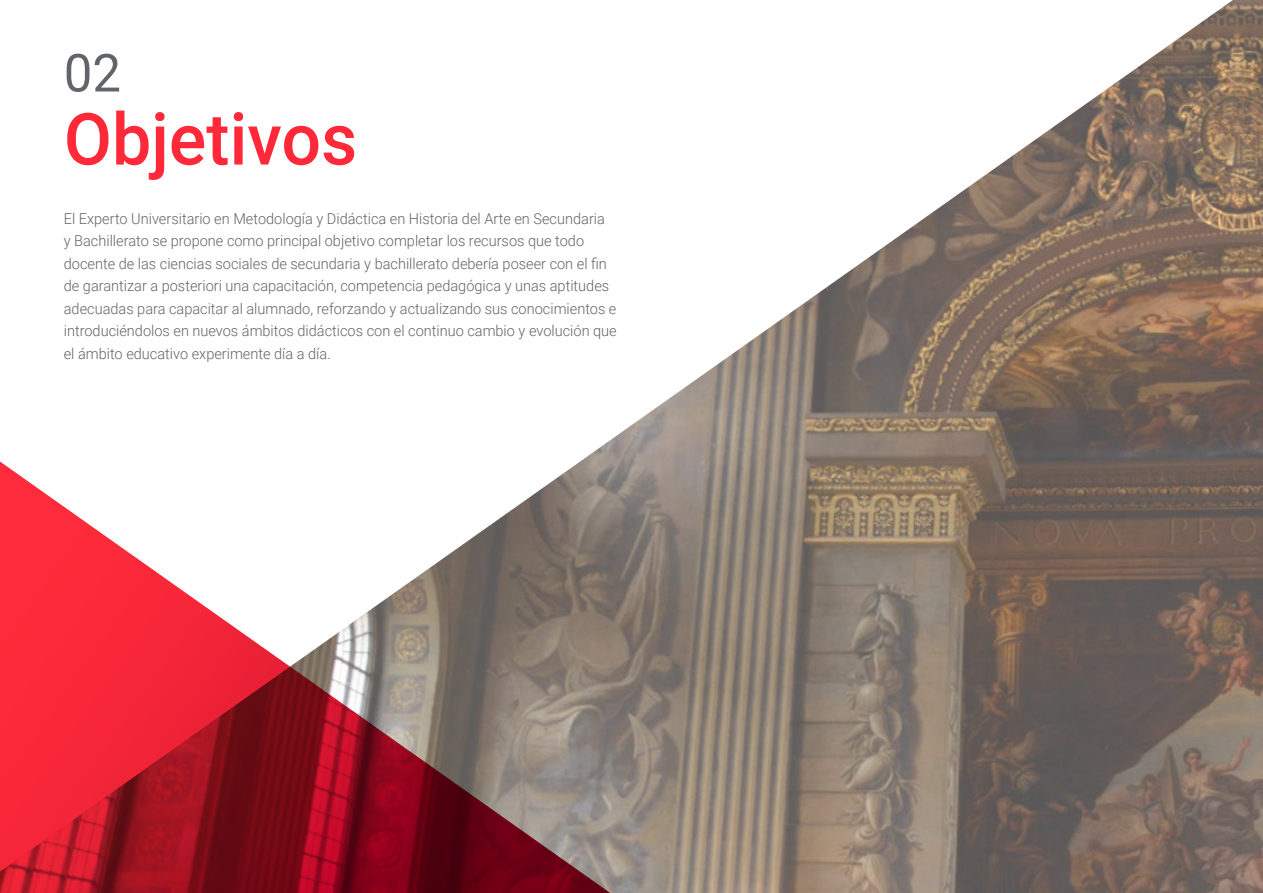
<style>
.page{position:relative;width:1263px;height:893px;background:#fff}
.page>*{position:absolute;margin:0;border:0;box-sizing:border-box;transform-origin:0 0}
.t1{font:500 72px "Roboto";color:#ff293a}
.t2{font:52.5px "Roboto";color:#61646a}
.t3{font:300 15px/22.5px "Roboto";color:#61646a}
</style>
<div class="page">
<img style="left:602px;top:0;width:661px;height:893px">
<svg style="left:0;top:446px;width:640px;height:447px"></svg>
<h2 class="t2" style="left:64px;top:36px;width:59px">02</h2>
<h1 class="t1" style="left:64px;top:89px;width:295px">Objetivos</h1>
<p class="t3" style="left:64px;top:207px;width:554px">El Experto Universitario en Metodología y Didáctica en Historia del Arte en Secundaria<br>y Bachillerato se propone como principal objetivo completar los recursos que todo docente de las ciencias sociales de secundaria y bachillerato debería poseer con el fin de garantizar a posteriori una capacitación, competencia pedagógica y unas aptitudes adecuadas para capacitar al alumnado, reforzando y actualizando sus conocimientos e introduciéndolos en nuevos ámbitos didácticos con el continuo cambio y evolución que el ámbito educativo experimente día a día.</p>
</div>
